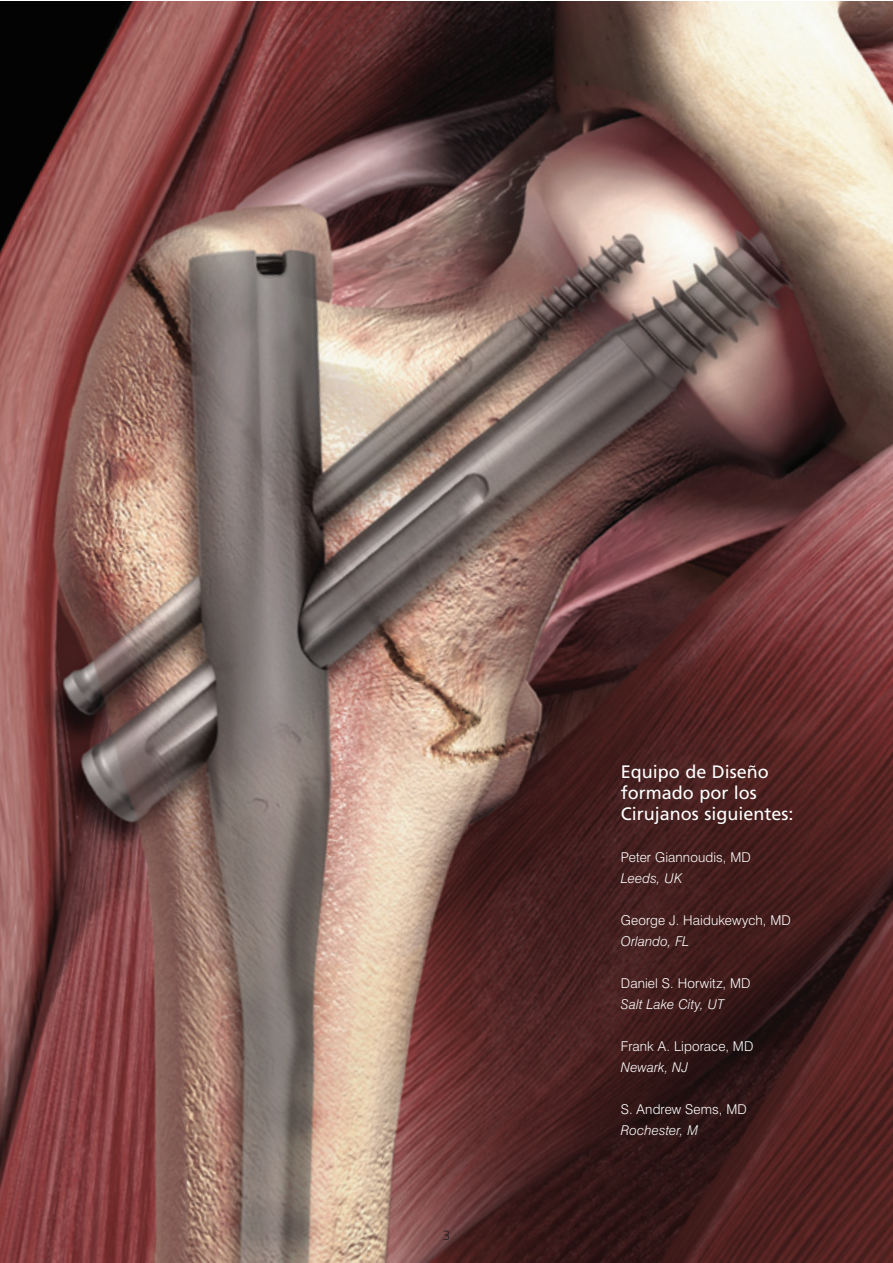
<style>
.page{position:relative;width:893px;height:1263px;background:#fff}
.page>*{position:absolute;margin:0;border:0;box-sizing:border-box;transform-origin:0 0}
.t1{font:18px/21px "Frutiger LT Std";color:#fff}
.t2{font:300 13.5px "Swiss 721 BT";letter-spacing:.01em;color:#fff}
.t3{font:italic 300 13.5px "Swiss 721 BT";letter-spacing:.01em;color:#fff}
.t4{font:300 13.5px "Frutiger LT Std";color:#231f20}
</style>
<div class="page">
<img style="left:0;top:1px;width:892px;height:1262px">
<p class="t4" style="left:443px;top:1227px;width:9px">3</p>
<h1 class="t1" style="left:621px;top:761px;width:174px">Equipo de Diseño formado por los<br>Cirujanos siguientes:</h1>
<p class="t2" style="left:621px;top:849px;width:132px">Peter Giannoudis, MD</p>
<p class="t3" style="left:621px;top:870px;width:63px">Leeds, UK</p>
<p class="t2" style="left:621px;top:912px;width:172px">George J. Haidukewych, MD</p>
<p class="t3" style="left:621px;top:933px;width:70px">Orlando, FL</p>
<p class="t2" style="left:621px;top:975px;width:131px">Daniel S. Horwitz, MD</p>
<p class="t3" style="left:621px;top:996px;width:105px">Salt Lake City, UT</p>
<p class="t2" style="left:621px;top:1038px;width:134px">Frank A. Liporace, MD</p>
<p class="t3" style="left:621px;top:1059px;width:69px">Newark, NJ</p>
<p class="t2" style="left:621px;top:1101px;width:128px">S. Andrew Sems, MD</p>
<p class="t3" style="left:621px;top:1122px;width:79px">Rochester, M</p>
</div>
